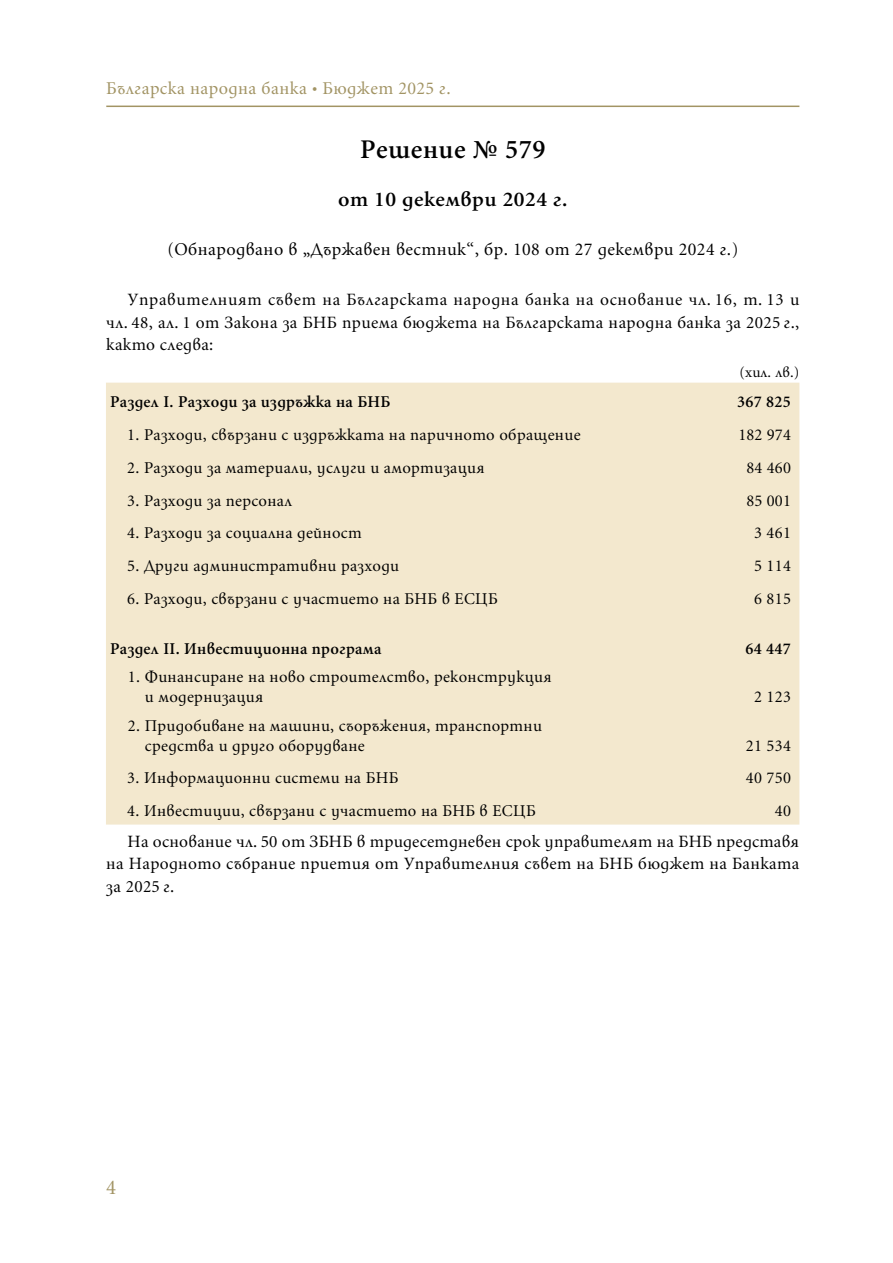
<style>
.page{position:relative;width:893px;height:1263px;background:#fff}
.page>*{position:absolute;margin:0;border:0;box-sizing:border-box;transform-origin:0 0}
.t1{font:600 27px "SP Lulin ML";letter-spacing:.02em;color:#000}
.t2{font:600 21px "SP Lulin ML";letter-spacing:.02em;color:#000;scale:1.05 1}
.t3{font:21px "SP Lulin ML";color:#a29464}
.t4{font:18px "SP Lulin ML";letter-spacing:.025em;color:#000}
.t5{font:18px "SP Lulin ML";letter-spacing:.025em;color:#a29464}
.t6{font:17.25px/22.5px "SP Lulin ML";letter-spacing:.02em;color:#000;text-align:justify}
.t7{font:16.5px/19.8px "SP Lulin ML";letter-spacing:.02em;color:#000}
.t8{font:600 16.5px "SP Lulin ML";letter-spacing:.02em;color:#000}
.t9{font:15px "SP Lulin ML";color:#000}
</style>
<div class="page">
<hr style="left:106px;top:106px;width:693px;height:1px;background:#a29464">
<div style="left:106px;top:383px;width:693px;height:441px;background:#f3e8ce"></div>
<p class="t5" style="left:106px;top:76px;width:346px">Българска народна банка • Бюджет 2025 г.</p>
<h1 class="t1" style="left:360px;top:132px;width:187px">Решение № 579</h1>
<p class="t2" style="left:338px;top:186px;width:220px">от 10 декември 2024 г.</p>
<p class="t4" style="left:167px;top:237px;width:572px">(Обнародвано в „Държавен вестник“, бр. 108 от 27 декември 2024 г.)</p>
<p class="t6" style="left:106px;top:288px;width:695px;text-indent:21px">Управителният съвет на Българската народна банка на основание чл. 16, т. 13 и чл. 48, ал. 1 от Закона за БНБ приема бюджета на Българската народна банка за 2025 г., както следва:</p>
<p class="t9" style="left:739px;top:362px;width:62px">(хил. лв.)</p>
<p class="t8" style="left:110px;top:391px;width:282px">Раздел I. Разходи за издръжка на БНБ</p>
<p class="t8" style="left:737px;top:391px;width:55px">367 825</p>
<p class="t7" style="left:127px;top:424px;width:455px">1. Разходи, свързани с издръжката на паричното обращение</p>
<p class="t7" style="left:738px;top:424px;width:54px">182 974</p>
<p class="t7" style="left:127px;top:457px;width:359px">2. Разходи за материали, услуги и амортизация</p>
<p class="t7" style="left:747px;top:457px;width:46px">84 460</p>
<p class="t7" style="left:127px;top:490px;width:166px">3. Разходи за персонал</p>
<p class="t7" style="left:747px;top:490px;width:46px">85 001</p>
<p class="t7" style="left:127px;top:523px;width:236px">4. Разходи за социална дейност</p>
<p class="t7" style="left:754px;top:523px;width:38px">3 461</p>
<p class="t7" style="left:127px;top:555px;width:273px">5. Други административни разходи</p>
<p class="t7" style="left:754px;top:555px;width:38px">5 114</p>
<p class="t7" style="left:127px;top:588px;width:372px">6. Разходи, свързани с участието на БНБ в ЕСЦБ</p>
<p class="t7" style="left:754px;top:588px;width:38px">6 815</p>
<p class="t8" style="left:110px;top:638px;width:273px">Раздел II. Инвестиционна програма</p>
<p class="t8" style="left:745px;top:638px;width:47px">64 447</p>
<p class="t7" style="left:145px;top:667px;width:408px;text-indent:-17px">1. Финансиране на ново строителство, реконструкция и модернизация</p>
<p class="t7" style="left:754px;top:687px;width:38px">2 123</p>
<p class="t7" style="left:145px;top:715px;width:398px;text-indent:-17px">2. Придобиване на машини, съоръжения, транспортни средства и друго оборудване</p>
<p class="t7" style="left:746px;top:735px;width:47px">21 534</p>
<p class="t7" style="left:127px;top:768px;width:273px">3. Информационни системи на БНБ</p>
<p class="t7" style="left:746px;top:768px;width:47px">40 750</p>
<p class="t7" style="left:127px;top:800px;width:410px">4. Инвестиции, свързани с участието на БНБ в ЕСЦБ</p>
<p class="t7" style="left:775px;top:800px;width:18px">40</p>
<p class="t6" style="left:106px;top:829px;width:694px;text-indent:21px">На основание чл. 50 от ЗБНБ в тридесетдневен срок управителят на БНБ представя на Народното събрание приетия от Управителния съвет на БНБ бюджет на Банката за 2025 г.</p>
<p class="t3" style="left:106px;top:1174px;width:12px">4</p>
</div>
